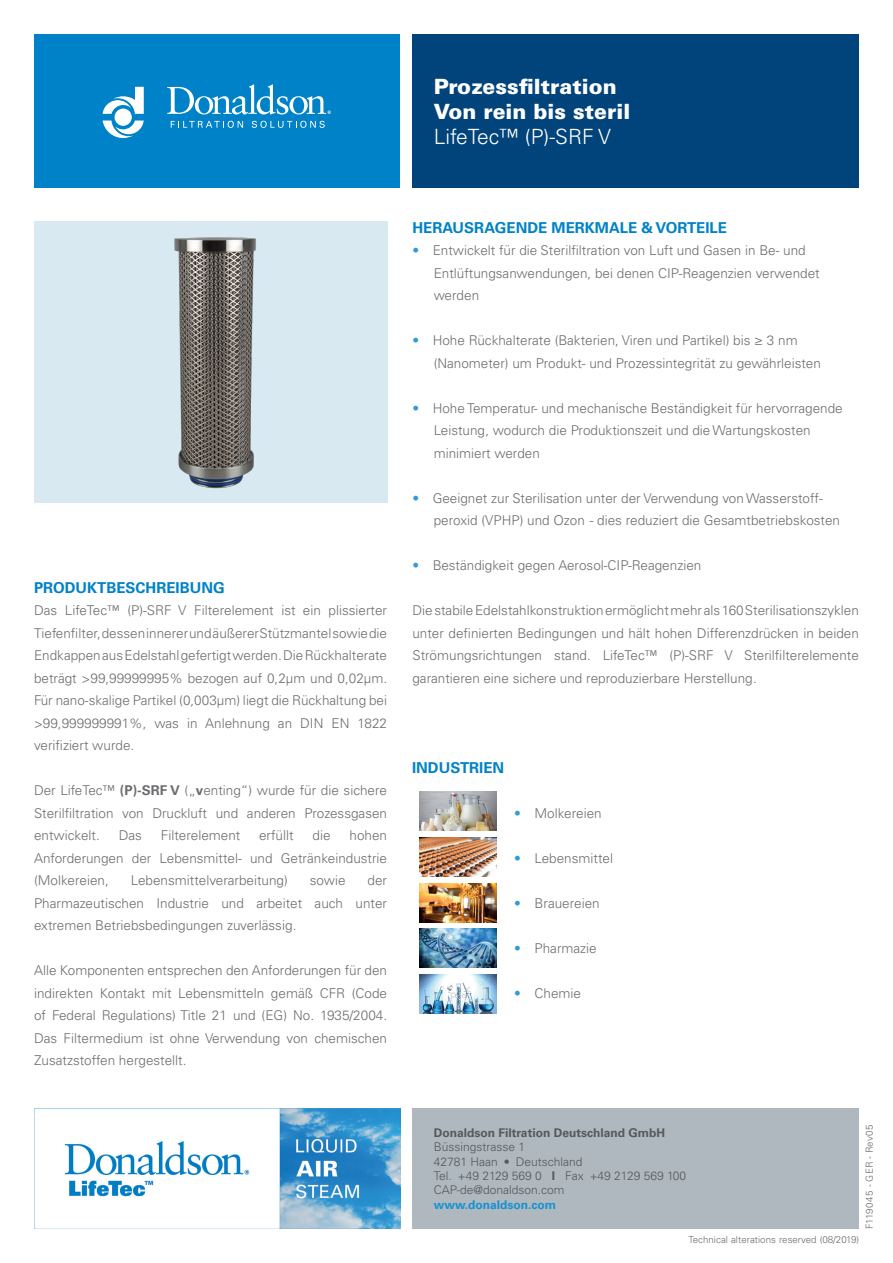
<style>
.page{position:relative;width:893px;height:1263px;background:#fff}
.page>*{position:absolute;margin:0;border:0;box-sizing:border-box;transform-origin:0 0}
.t1{font:900 21px "Univers LT Pro 75";color:#fff}
.t2{font:300 21px "Univers LT Pro 45";color:#fff}
.Heading{font:700 15px "Univers LT Pro 65";color:#0082c8}
.Text{font:300 13.5px/22.5px "Univers LT Pro 45";color:#6c6d70;text-align:justify}
.t3{font:300 12px "Univers LT Pro 45";color:#57585a}
.t4{font:700 12px "Univers LT Pro 65";color:#57585a}
.t5{font:700 12px "Univers LT Pro 65";color:#1592d1}
.t6{font:300 9.75px "Univers LT Pro 45";color:#6c6d70}
.t7{font:300 9.75px "Univers LT Pro 45";letter-spacing:.02em;color:#6c6d70}
.s1{font-family:"Univers LT Pro 65";font-weight:700}
.s2{color:#329bd5}
</style>
<div class="page">
<div style="left:34px;top:35px;width:366px;height:153px;background:#0082c8"></div>
<div style="left:412px;top:35px;width:447px;height:153px;background:#00447b"></div>
<svg style="left:171px;top:121px;width:72px;height:7px"></svg>
<svg style="left:252px;top:121px;width:73px;height:7px"></svg>
<svg style="left:167px;top:84px;width:164px;height:30px"></svg>
<svg style="left:103px;top:87px;width:41px;height:51px"></svg>
<div style="left:34px;top:222px;width:353px;height:281px;background:#d8e9f1"></div>
<img style="left:174px;top:237px;width:82px;height:252px">
<img style="left:420px;top:837px;width:76px;height:39px">
<img style="left:420px;top:883px;width:76px;height:39px">
<img style="left:420px;top:929px;width:76px;height:39px">
<img style="left:420px;top:975px;width:76px;height:38px">
<img style="left:420px;top:792px;width:76px;height:39px">
<img style="left:35px;top:1108px;width:365px;height:121px">
<div style="left:413px;top:1108px;width:446px;height:121px;background:#aeb8be"></div>
<p class="t1" style="left:434px;top:73px;width:185px">Prozessfiltration</p>
<p class="t1" style="left:434px;top:98px;width:198px">Von rein bis steril</p>
<p class="t2" style="left:434px;top:124px;width:179px">LifeTec™ (P)-SRF V</p>
<p class="Heading" style="left:34px;top:579px;width:192px">PRODUKTBESCHREIBUNG</p>
<p class="Text" style="left:34px;top:599px;width:355px">Das LifeTec™ (P)-SRF V Filterelement ist ein plissierter Tiefenfilter, dessen innerer und äußerer Stützmantel sowie die Endkappen aus Edelstahl gefertigt werden. Die Rückhalterate beträgt &gt;99,99999995% bezogen auf 0,2μm und 0,02μm.<br>Für nano-skalige Partikel (0,003µm) liegt die Rückhaltung bei &gt;99,999999991%, was in Anlehnung an DIN EN 1822 verifiziert wurde.</p>
<p class="Text" style="left:34px;top:779px;width:355px">Der LifeTec™ <span class="s1">(P)-SRF V</span> („<span class="s1">v</span>enting“) wurde für die sichere Sterilfiltration von Druckluft und anderen Prozessgasen entwickelt.</p>
<p class="Text" style="left:119px;top:824px;width:25px">Das</p>
<p class="Text" style="left:161px;top:824px;width:81px">Filterelement</p>
<p class="Text" style="left:259px;top:824px;width:36px">erfüllt</p>
<p class="Text" style="left:313px;top:824px;width:20px">die</p>
<p class="Text" style="left:34px;top:824px;width:355px;text-indent:316px">hohen Anforderungen der Lebensmittel- und Getränkeindustrie (Molkereien,</p>
<p class="Text" style="left:34px;top:869px;width:355px;text-indent:334px">der Pharmazeutischen Industrie und arbeitet auch unter extremen Betriebsbedingungen zuverlässig.</p>
<p class="Text" style="left:34px;top:959px;width:355px">Alle Komponenten entsprechen den Anforderungen für den indirekten Kontakt mit Lebensmitteln gemäß CFR (Code of Federal Regulations) Title 21 und (EG) No. 1935/2004.<br>Das Filtermedium ist ohne Verwendung von chemischen Zusatzstoffen hergestellt.</p>
<p class="Text" style="left:131px;top:869px;width:158px">Lebensmittelverarbeitung)</p>
<p class="Text" style="left:310px;top:869px;width:37px">sowie</p>
<p class="Heading" style="left:412px;top:219px;width:316px">HERAUSRAGENDE MERKMALE &amp; VORTEILE</p>
<p class="Text" style="left:434px;top:239px;width:387px;text-align:left;text-indent:-21px"><span class="s2">•</span> Entwickelt für die Sterilfiltration von Luft und Gasen in Be- und<br>Entlüftungsanwendungen, bei denen CIP-Reagenzien verwendet werden</p>
<p class="Text" style="left:434px;top:329px;width:389px;text-indent:-21px"><span class="s2">•</span> Hohe Rückhalterate (Bakterien, Viren und Partikel) bis ≥ 3 nm (Nanometer) um Produkt- und Prozessintegrität zu gewährleisten</p>
<p class="Text" style="left:434px;top:397px;width:411px;text-align:left;text-indent:-21px"><span class="s2">•</span> Hohe Temperatur- und mechanische Beständigkeit für hervorragende<br>Leistung, wodurch die Produktionszeit und die Wartungskosten minimiert werden</p>
<p class="Text" style="left:434px;top:487px;width:408px;text-indent:-21px"><span class="s2">•</span> Geeignet zur Sterilisation unter der Verwendung von Wasserstoff&shy;peroxid (VPHP) und Ozon - dies reduziert die Gesamtbetriebskosten</p>
<p class="Text" style="left:412px;top:554px;width:290px"><span class="s2">•</span> Beständigkeit gegen Aerosol-CIP-Reagenzien</p>
<p class="Text" style="left:412px;top:599px;width:448px">Die stabile Edelstahlkonstruktion ermöglicht mehr als 160 Sterilisationszyklen unter definierten Bedingungen und hält hohen Differenzdrücken in beiden Strömungsrichtungen stand. LifeTec™ (P)-SRF V Sterilfilterelemente garantieren eine sichere und reproduzierbare Herstellung.</p>
<p class="Heading" style="left:412px;top:759px;width:94px">INDUSTRIEN</p>
<p class="Text" style="left:514px;top:802px;width:89px"><span class="s2">•</span> Molkereien</p>
<p class="Text" style="left:514px;top:847px;width:100px"><span class="s2">•</span> Lebensmittel</p>
<p class="Text" style="left:514px;top:892px;width:87px"><span class="s2">•</span> Brauereien</p>
<p class="Text" style="left:514px;top:937px;width:84px"><span class="s2">•</span> Pharmazie</p>
<p class="Text" style="left:514px;top:982px;width:68px"><span class="s2">•</span> Chemie</p>
<p class="t4" style="left:434px;top:1125px;width:233px">Donaldson Filtration Deutschland GmbH</p>
<p class="t3" style="left:434px;top:1140px;width:93px">Büssingstrasse 1</p>
<p class="t3" style="left:434px;top:1154px;width:150px">42781 Haan • Deutschland</p>
<p class="t3" style="left:434px;top:1168px;width:254px">Tel. +49 2129 569 0 <span class="s1">I</span> Fax +49 2129 569 100</p>
<p class="t3" style="left:434px;top:1183px;width:132px">CAP-de@donaldson.com</p>
<p class="t5" style="left:434px;top:1197px;width:124px">www.donaldson.com</p>
<p class="t7" style="left:864px;top:1229px;width:106px;rotate:-90deg">F119045 - GER - Rev05</p>
<p class="t6" style="left:688px;top:1233px;width:172px">Technical alterations reserved (08/2019)</p>
</div>
